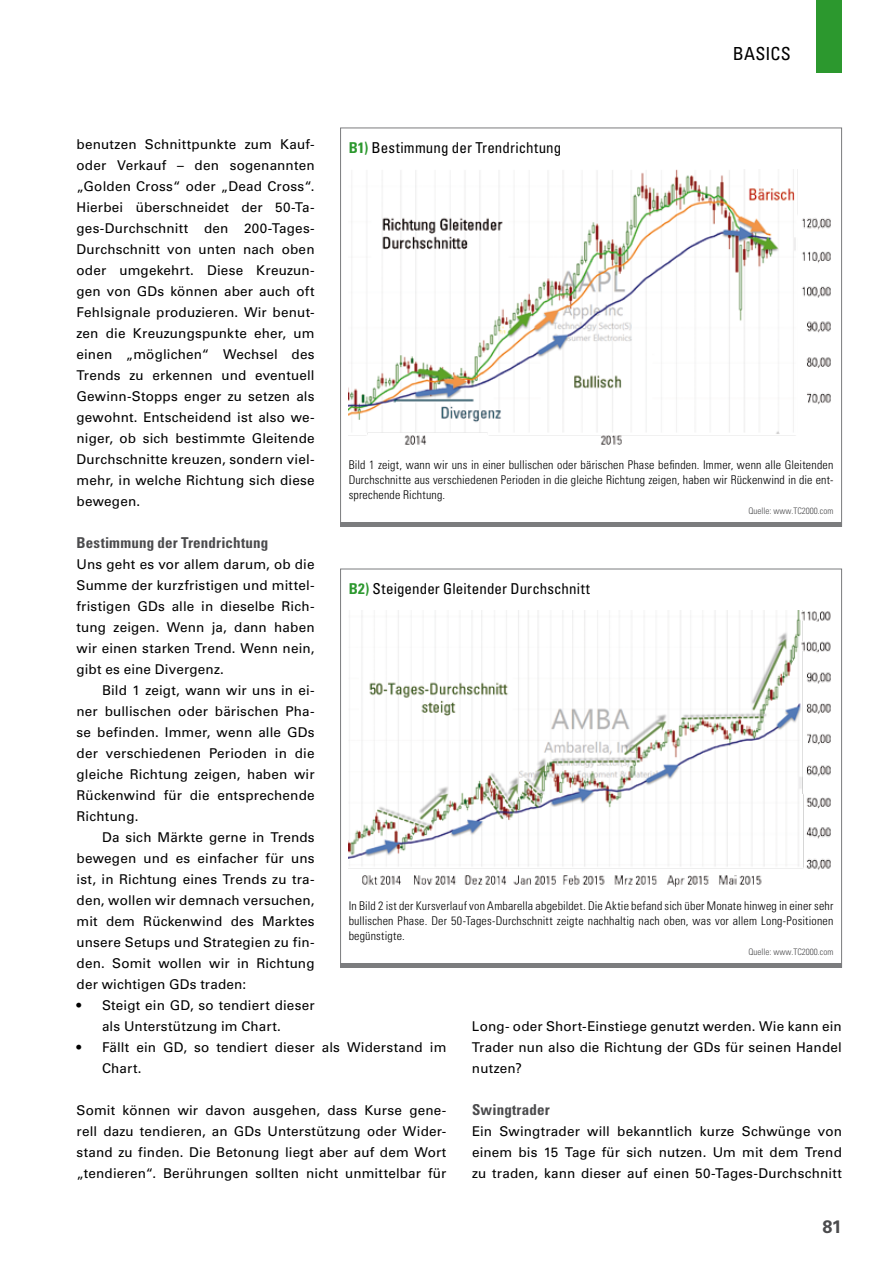
<style>
.page{position:relative;width:893px;height:1263px;background:#fff}
.page>*{position:absolute;margin:0;border:0;box-sizing:border-box;transform-origin:0 0}
.t1{font:condensed 18px "Univers LT";letter-spacing:.015em;color:#000}
.t2{font:700 18px "Univers LT";color:#4b4b4d}
.t3{font:condensed 15px "Univers LT";letter-spacing:.005em;color:#000}
.t4{font:700 condensed 15px "Univers LT";letter-spacing:.01em;color:#4b4b4d}
.t5{font:13.5px/21px "Univers LT";letter-spacing:.01em;color:#000;text-align:justify}
.t6{font:300 condensed 12px/15px "Univers LT";letter-spacing:.015em;color:#000;text-align:justify}
.t7{font:300 condensed 9px "Univers LT";color:#4b4b4d}
.s1{font-weight:700;color:#2c982e}
</style>
<div class="page">
<div style="left:816px;top:0;width:26px;height:72px;background:#2c982e"></div>
<div style="left:340px;top:522px;width:502px;height:5px;background:#7b7c7e"></div>
<div style="left:340px;top:963px;width:502px;height:5px;background:#7b7c7e"></div>
<img style="left:349px;top:170px;width:482px;height:275px">
<img style="left:349px;top:611px;width:482px;height:275px">
<h1 class="t1" style="left:733px;top:42px;width:60px">basics</h1>
<p class="t5" style="left:77px;top:133px;width:240px">benutzen Schnittpunkte zum Kauf&shy;oder Verkauf – den sogenannten „Golden Cross“ oder „Dead Cross“.<br>Hierbei überschneidet der 50-Ta&shy;ges-Durchschnitt den 200-Tages-Durchschnitt von unten nach oben oder umgekehrt. Diese Kreuzun&shy;gen von GDs können aber auch oft Fehlsignale produzieren. Wir benut&shy;zen die Kreuzungspunkte eher, um einen „möglichen“ Wechsel des Trends zu erkennen und eventuell Gewinn-Stopps enger zu setzen als gewohnt. Entscheidend ist also we&shy;niger, ob sich bestimmte Gleitende Durchschnitte kreuzen, sondern viel&shy;mehr, in welche Richtung sich diese bewegen.</p>
<p class="t4" style="left:77px;top:533px;width:193px">Bestimmung der Trendrichtung</p>
<p class="t5" style="left:77px;top:553px;width:240px">Uns geht es vor allem darum, ob die Summe der kurzfristigen und mittel&shy;fristigen GDs alle in dieselbe Rich&shy;tung zeigen. Wenn ja, dann haben wir einen starken Trend. Wenn nein, gibt es eine Divergenz.</p>
<p class="t5" style="left:77px;top:679px;width:240px;text-indent:26px">Bild 1 zeigt, wann wir uns in ei&shy;ner bullischen oder bärischen Pha&shy;se befinden. Immer, wenn alle GDs der verschiedenen Perioden in die gleiche Richtung zeigen, haben wir Rückenwind für die entsprechende Richtung.</p>
<p class="t5" style="left:77px;top:826px;width:240px;text-indent:26px">Da sich Märkte gerne in Trends bewegen und es einfacher für uns ist, in Richtung eines Trends zu tra&shy;den, wollen wir demnach versuchen, mit dem Rückenwind des Marktes unsere Setups und Strategien zu fin&shy;den. Somit wollen wir in Richtung der wichtigen GDs traden:</p>
<p class="t5" style="left:102px;top:994px;width:214px;text-indent:-26px">• Steigt ein GD, so tendiert dieser als Unterstützung im Chart.</p>
<p class="t5" style="left:102px;top:1036px;width:346px;text-indent:-26px">• Fällt ein GD, so tendiert dieser als Widerstand im<br>Chart.</p>
<p class="t5" style="left:77px;top:1099px;width:371px">Somit können wir davon ausgehen, dass Kurse gene&shy;rell dazu tendieren, an GDs Unterstützung oder Wider&shy;stand zu finden. Die Betonung liegt aber auf dem Wort „tendieren“. Berührungen sollten nicht unmittelbar für</p>
<p class="t3" style="left:349px;top:138px;width:214px"><span class="s1">B1)</span> Bestimmung der Trendrichtung</p>
<p class="t6" style="left:349px;top:457px;width:486px">Bild 1 zeigt, wann wir uns in einer bullischen oder bärischen Phase befinden. Immer, wenn alle Gleitenden Durchschnitte aus verschiedenen Perioden in die gleiche Richtung zeigen, haben wir Rückenwind in die ent&shy;sprechende Richtung.</p>
<p class="t7" style="left:748px;top:505px;width:86px">Quelle: www.TC2000.com</p>
<p class="t3" style="left:349px;top:579px;width:243px"><span class="s1">B2)</span> Steigender Gleitender Durchschnitt</p>
<p class="t6" style="left:349px;top:898px;width:486px">In Bild 2 ist der Kursverlauf von Ambarella abgebildet. Die Aktie befand sich über Monate hinweg in einer sehr bullischen Phase. Der 50-Tages-Durchschnitt zeigte nachhaltig nach oben, was vor allem Long-Positionen begünstigte.</p>
<p class="t7" style="left:748px;top:946px;width:86px">Quelle: www.TC2000.com</p>
<p class="t5" style="left:472px;top:1016px;width:371px">Long- oder Short-Einstiege genutzt werden. Wie kann ein Trader nun also die Richtung der GDs für seinen Handel nutzen?</p>
<p class="t4" style="left:472px;top:1100px;width:79px">Swingtrader</p>
<p class="t5" style="left:472px;top:1120px;width:371px">Ein Swingtrader will bekanntlich kurze Schwünge von einem bis 15 Tage für sich nutzen. Um mit dem Trend zu traden, kann dieser auf einen 50-Tages-Durchschnitt</p>
<h1 class="t2" style="left:822px;top:1216px;width:21px">81</h1>
</div>
